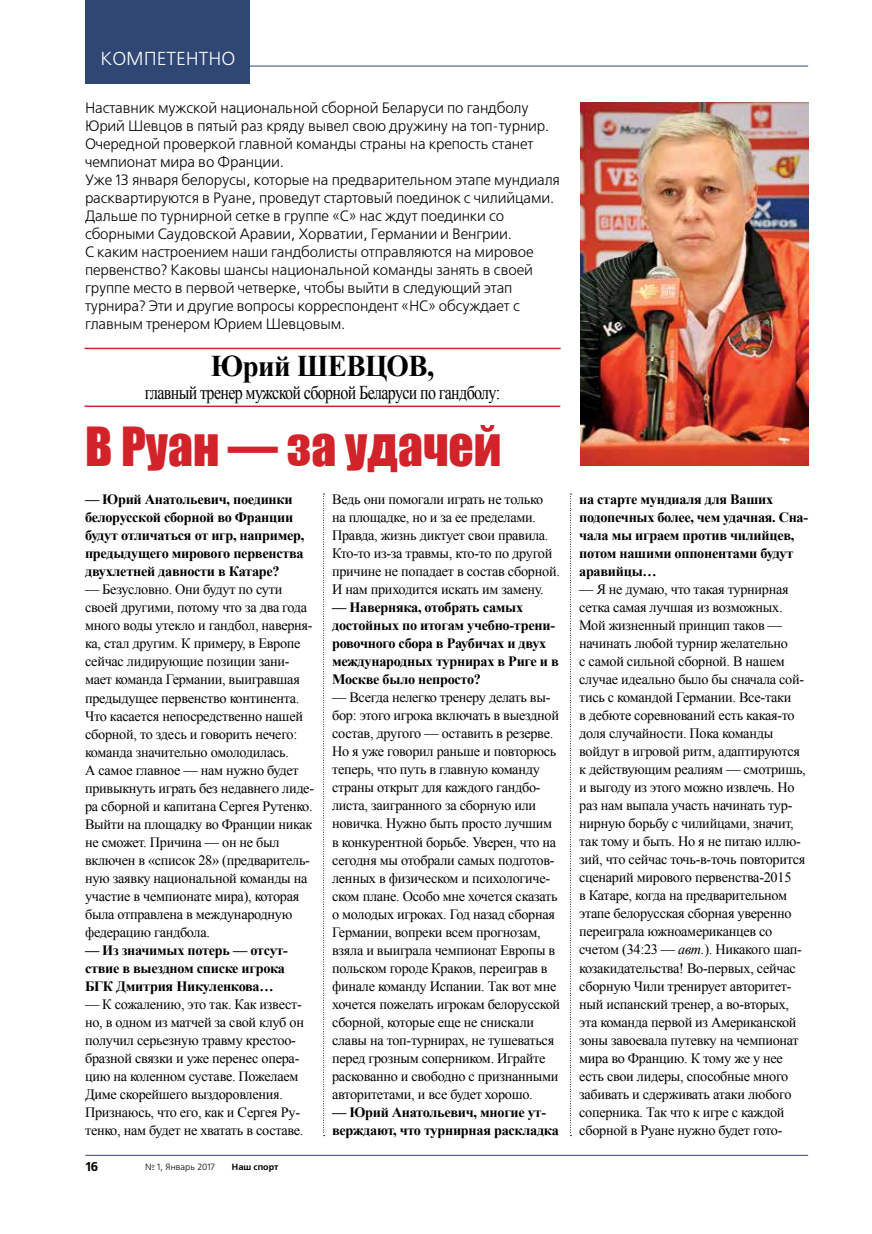
<style>
.page{position:relative;width:872px;height:1234px;background:#fff}
.page>*{position:absolute;margin:0;border:0;box-sizing:border-box;transform-origin:0 0}
.t1{font:49.5px "Impact";color:#d2232a}
.t2{font:700 30px "Times New Roman";letter-spacing:-.02em;color:#000;scale:.96 1}
.t3{font:19.5px "Times New Roman";letter-spacing:-.04em;color:#000;scale:.82 1}
.t4{font:18.75px "Free Set C";color:#fff}
.t5{font:15px/18px "Free Set C";letter-spacing:-.01em;color:#000}
.t6{font:14.25px/18px "Times New Roman";letter-spacing:-.02em;color:#000}
.t7{font:700 14.25px/18px "Times New Roman";letter-spacing:-.02em;color:#000}
.t8{font:700 12.75px "Free Set C";color:#000}
.t9{font:9px "Free Set C";color:#000}
.t10{font:700 9px "Free Set C";color:#000}
.s1{font-style:italic}
</style>
<div class="page">
<hr style="left:85px;top:66px;width:723px;height:1px;background:#304774">
<div style="left:85px;top:0;width:165px;height:83px;background:#304774"></div>
<hr style="left:85px;top:1154px;width:723px;height:1px;background:#304774">
<hr style="left:85px;top:347px;width:475px;height:2px;background:#d2232a">
<hr style="left:85px;top:405px;width:475px;height:2px;background:#d2232a">
<img style="left:580px;top:102px;width:228px;height:363px">
<svg style="left:323px;top:493px;width:1px;height:640px"></svg>
<svg style="left:570px;top:493px;width:1px;height:640px"></svg>
<h3 class="t4" style="left:100px;top:49px;width:136px">КОМПЕТЕНТНО</h3>
<p class="t5" style="left:85px;top:99px;width:476px">Наставник мужской национальной сборной Беларуси по гандболу Юрий Шевцов в пятый раз кряду вывел свою дружину на топ-турнир.<br>Очередной проверкой главной команды страны на крепость станет чемпионат мира во Франции.<br>Уже 13 января белорусы, которые на предварительном этапе мундиаля расквартируются в Руане, проведут стартовый поединок с чилийцами.<br>Дальше по турнирной сетке в группе «С» нас ждут поединки со сборными Саудовской Аравии, Хорватии, Германии и Венгрии.<br>С каким настроением наши гандболисты отправляются на мировое первенство? Каковы шансы национальной команды занять в своей группе место в первой четверке, чтобы выйти в следующий этап турнира? Эти и другие вопросы корреспондент «НС» обсуждает с главным тренером Юрием Шевцовым.</p>
<h2 class="t2" style="left:211px;top:345px;width:234px">Юрий ШЕВЦОВ,</h2>
<h3 class="t3" style="left:145px;top:379px;width:435px">главный тренер мужской сборной Беларуси по гандболу:</h3>
<h1 class="t1" style="left:85px;top:407px;width:418px">В Руан — за удачей</h1>
<p class="t7" style="left:85px;top:490px;width:221px">— Юрий Анатольевич, поединки белорусской сборной во Франции будут отличаться от игр, например, предыдущего мирового первенства двухлетней давности в Катаре?</p>
<p class="t6" style="left:85px;top:580px;width:230px">— Безусловно. Они будут по сути своей другими, потому что за два года много воды утекло и гандбол, наверня&shy;ка, стал другим. К примеру, в Европе сейчас лидирующие позиции зани&shy;мает команда Германии, выигравшая предыдущее первенство континента.<br>Что касается непосредственно нашей сборной, то здесь и говорить нечего: команда значительно омолодилась.<br>А самое главное — нам нужно будет привыкнуть играть без недавнего лиде&shy;ра сборной и капитана Сергея Рутенко.<br>Выйти на площадку во Франции никак не сможет. Причина — он не был включен в «список 28» (предваритель&shy;ную заявку национальной команды на участие в чемпионате мира), которая была отправлена в международную федерацию гандбола.</p>
<p class="t7" style="left:85px;top:940px;width:204px">— Из значимых потерь — отсут&shy;ствие в выездном списке игрока<br>БГК Дмитрия Никуленкова…</p>
<p class="t6" style="left:85px;top:994px;width:220px">— К сожалению, это так. Как извест&shy;но, в одном из матчей за свой клуб он получил серьезную травму крестоо&shy;бразной связки и уже перенес опера&shy;цию на коленном суставе. Пожелаем Диме скорейшего выздоровления.<br>Признаюсь, что его, как и Сергея Ру&shy;тенко, нам будет не хватать в составе.</p>
<p class="t8" style="left:85px;top:1158px;width:14px">16</p>
<p class="t9" style="left:145px;top:1161px;width:71px">№ 1, Январь 2017</p>
<p class="t10" style="left:232px;top:1161px;width:48px">Наш спорт</p>
<p class="t6" style="left:332px;top:490px;width:229px">Ведь они помогали играть не только на площадке, но и за ее пределами.<br>Правда, жизнь диктует свои правила.<br>Кто-то из-за травмы, кто-то по другой причине не попадает в состав сборной.<br>И нам приходится искать им замену.</p>
<p class="t7" style="left:332px;top:598px;width:228px">— Наверняка, отобрать самых достойных по итогам учебно-трени&shy;ровочного сбора в Раубичах и двух международных турнирах в Риге и в<br>Москве было непросто?</p>
<p class="t6" style="left:332px;top:688px;width:230px">— Всегда нелегко тренеру делать вы&shy;бор: этого игрока включать в выездной состав, другого — оставить в резерве.<br>Но я уже говорил раньше и повторюсь теперь, что путь в главную команду страны открыт для каждого гандбо&shy;листа, заигранного за сборную или новичка. Нужно быть просто лучшим в конкурентной борьбе. Уверен, что на сегодня мы отобрали самых подготов&shy;ленных в физическом и психологиче&shy;ском плане. Особо мне хочется сказать о молодых игроках. Год назад сборная Германии, вопреки всем прогнозам, взяла и выиграла чемпионат Европы в польском городе Краков, переиграв в финале команду Испании. Так вот мне хочется пожелать игрокам белорусской сборной, которые еще не снискали славы на топ-турнирах, не тушеваться перед грозным соперником. Играйте раскованно и свободно с признанными авторитетами, и все будет хорошо.</p>
<p class="t7" style="left:332px;top:1102px;width:228px">— Юрий Анатольевич, многие ут&shy;верждают, что турнирная раскладка</p>
<p class="t7" style="left:579px;top:490px;width:230px">на старте мундиаля для Ваших подопечных более, чем удачная. Сна&shy;чала мы играем против чилийцев, потом нашими оппонентами будут аравийцы…</p>
<p class="t6" style="left:579px;top:580px;width:228px">— Я не думаю, что такая турнирная сетка самая лучшая из возможных.<br>Мой жизненный принцип таков — начинать любой турнир желательно<br>с самой сильной сборной. В нашем случае идеально было бы сначала сой&shy;тись с командой Германии. Все-таки<br>в дебюте соревнований есть какая-то доля случайности. Пока команды войдут в игровой ритм, адаптируются к действующим реалиям — смотришь, и выгоду из этого можно извлечь. Но раз нам выпала участь начинать тур&shy;нирную борьбу с чилийцами, значит, так тому и быть. Но я не питаю иллю&shy;зий, что сейчас точь-в-точь повторится сценарий мирового первенства-2015<br>в Катаре, когда на предварительном этапе белорусская сборная уверенно переиграла южноамериканцев со счетом (34:23 — <span class="s1">авт.</span>). Никакого шап&shy;козакидательства! Во-первых, сейчас сборную Чили тренирует авторитет&shy;ный испанский тренер, а во-вторых, эта команда первой из Американской зоны завоевала путевку на чемпионат мира во Францию. К тому же у нее есть свои лидеры, способные много забивать и сдерживать атаки любого соперника. Так что к игре с каждой сборной в Руане нужно будет гото-</p>
</div>
